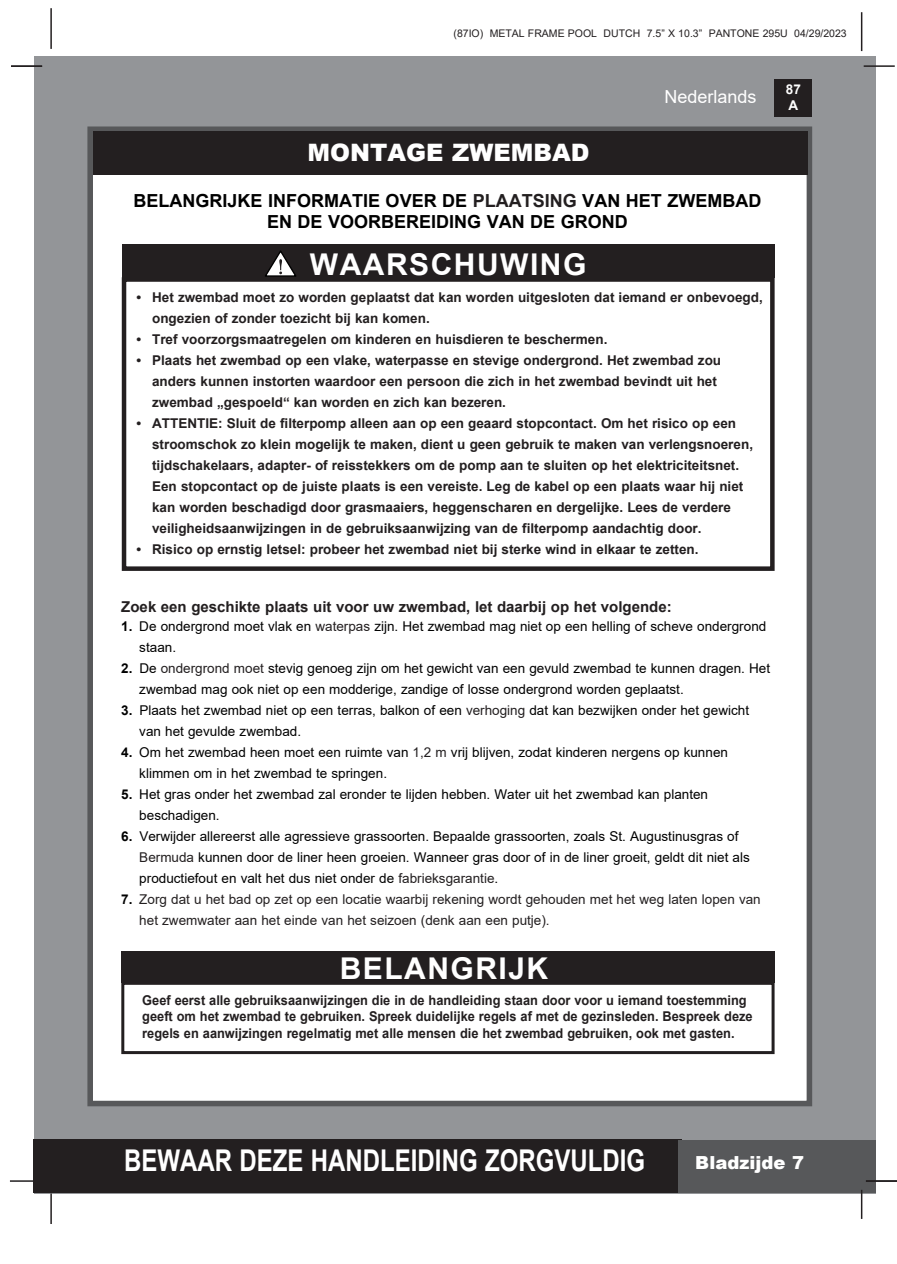
<style>
.page{position:relative;width:897px;height:1264px;background:#fff}
.page>*{position:absolute;margin:0;border:0;box-sizing:border-box;transform-origin:0 0}
.t1{font:700 30px "Arial";color:#fff;scale:.8 1}
.t2{font:700 30px "Arial";letter-spacing:.05em;color:#fff}
.t3{font:900 24px "Arial";color:#fff}
.t4{font:700 18px/21.9px "Arial";color:#000;text-align:center}
.t5{font:18px "Arial";color:#fff}
.t6{font:900 18px "Arial";color:#fff}
.t7{font:700 15px "Arial";color:#231f20}
.t8{font:700 13.5px/21px "Arial";color:#231f20}
.t9{font:13.5px/21px "Arial";color:#000}
.t10{font:700 13.5px "Arial";color:#231f20;scale:.95 1}
.t11{font:13.5px/21px "Arial";color:#231f20}
.t12{font:700 13.5px/16.2px "Arial";color:#fff}
.t13{font:10.5px "Arial";color:#231f20}
.s1{color:#231f20}
.s2{font-weight:700}
.s3{font-weight:700;color:#000}
</style>
<div class="page">
<div style="left:34px;top:56px;width:841px;height:1137px;background:#939598"></div>
<div style="left:774px;top:79px;width:38px;height:38px;background:#231f20"></div>
<hr style="left:863px;top:65px;width:31px;height:2px;background:#231f20">
<hr style="left:50px;top:8px;width:2px;height:41px;background:#231f20">
<hr style="left:860px;top:12px;width:2px;height:39px;background:#231f20">
<div style="left:33px;top:1140px;width:648px;height:53px;background:#231f20"></div>
<div style="left:678px;top:1140px;width:197px;height:53px;background:#57585a"></div>
<hr style="left:860px;top:1189px;width:2px;height:30px;background:#231f20">
<hr style="left:50px;top:1193px;width:2px;height:31px;background:#231f20">
<hr style="left:10px;top:1180px;width:31px;height:1px;background:#231f20">
<div style="left:87px;top:126px;width:725px;height:980px;background:#fff;border:6px solid #57585a"></div>
<div style="left:93px;top:131px;width:714px;height:44px;background:#231f20"></div>
<hr style="left:865px;top:1180px;width:31px;height:1px;background:#231f20">
<hr style="left:11px;top:65px;width:31px;height:2px;background:#231f20">
<div style="left:121px;top:951px;width:653px;height:32px;background:#231f20"></div>
<div style="left:121px;top:982px;width:653px;height:72px;border:3px solid #231f20"></div>
<div style="left:122px;top:244px;width:652px;height:34px;background:#231f20"></div>
<div style="left:122px;top:277px;width:652px;height:294px;border:4px solid #231f20"></div>
<svg style="left:265px;top:250px;width:31px;height:27px"></svg>
<p class="t13" style="left:453px;top:26px;width:395px">(87IO) METAL FRAME POOL DUTCH 7.5” X 10.3” PANTONE 295U 04/29/2023</p>
<p class="t3" style="left:307px;top:135px;width:284px">MONTAGE ZWEMBAD</p>
<h3 class="t5" style="left:664px;top:84px;width:94px">Nederlands</h3>
<p class="t4" style="left:133px;top:190px;width:629px">BELANGRIJKE INFORMATIE OVER DE <span class="s1">PLAATSING</span> VAN HET ZWEMBAD<br>EN DE VOORBEREIDING VAN DE GROND</p>
<p class="t2" style="left:310px;top:244px;width:278px">WAARSCHUWING</p>
<p class="t8" style="left:137px;top:287px;width:627px">• Het zwembad moet zo worden geplaatst dat kan worden uitgesloten dat iemand er onbevoegd,</p>
<p class="t8" style="left:152px;top:308px;width:279px">ongezien of zonder toezicht bij kan komen.</p>
<p class="t8" style="left:137px;top:329px;width:472px">• Tref voorzorgsmaatregelen om kinderen en huisdieren te beschermen.</p>
<p class="t8" style="left:137px;top:350px;width:586px">• Plaats het zwembad op een vlake, waterpasse en stevige ondergrond. Het zwembad zou</p>
<p class="t8" style="left:152px;top:371px;width:566px">anders kunnen instorten waardoor een persoon die zich in het zwembad bevindt uit het</p>
<p class="t8" style="left:152px;top:392px;width:355px">zwembad „gespoeld“ kan worden en zich kan bezeren.</p>
<p class="t8" style="left:137px;top:413px;width:601px">• ATTENTIE: Sluit de filterpomp alleen aan op een geaard stopcontact. Om het risico op een</p>
<p class="t8" style="left:152px;top:434px;width:602px">stroomschok zo klein mogelijk te maken, dient u geen gebruik te maken van verlengsnoeren, tijdschakelaars, adapter- of reisstekkers om de pomp aan te sluiten op het elektriciteitsnet.</p>
<p class="t8" style="left:152px;top:476px;width:592px">Een stopcontact op de juiste plaats is een vereiste. Leg de kabel op een plaats waar hij niet</p>
<p class="t8" style="left:152px;top:497px;width:580px">kan worden beschadigd door grasmaaiers, heggenscharen en dergelijke. Lees de verdere</p>
<p class="t8" style="left:152px;top:518px;width:551px">veiligheidsaanwijzingen in de gebruiksaanwijzing van de filterpomp aandachtig door.</p>
<p class="t8" style="left:137px;top:539px;width:563px">• Risico op ernstig letsel: probeer het zwembad niet bij sterke wind in elkaar te zetten.</p>
<p class="t12" style="left:785px;top:81px;width:17px">87<br>A</p>
<p class="t7" style="left:121px;top:596px;width:552px">Zoek een geschikte plaats uit voor uw zwembad, let daarbij op het volgende:</p>
<p class="t9" style="left:121px;top:616px;width:646px"><span class="s2">1.</span> De ondergrond moet vlak en <span class="s1">waterpas</span> zijn. Het zwembad mag niet op een helling of scheve ondergrond</p>
<p class="t9" style="left:139px;top:637px;width:38px">staan.</p>
<p class="t9" style="left:121px;top:658px;width:650px"><span class="s2">2.</span> De <span class="s1">ondergrond moet</span> stevig genoeg zijn om het gewicht van een gevuld zwembad te kunnen dragen. Het</p>
<p class="t9" style="left:139px;top:679px;width:546px">zwembad mag ook niet op een modderige, zandige of losse ondergrond worden geplaatst.</p>
<p class="t9" style="left:139px;top:700px;width:611px;text-indent:-18px"><span class="s2">3.</span> Plaats het zwembad niet op een terras, balkon of een <span class="s1">verhoging</span> dat kan bezwijken onder het gewicht van het gevulde zwembad.</p>
<p class="t9" style="left:121px;top:742px;width:608px"><span class="s2">4.</span> Om het zwembad heen moet een ruimte van <span class="s1">1,2 m</span> vrij blijven, zodat kinderen nergens op kunnen</p>
<p class="t9" style="left:139px;top:763px;width:249px">klimmen om in het zwembad te springen.</p>
<p class="t9" style="left:121px;top:784px;width:588px"><span class="s2">5.</span> Het gras onder het zwembad zal eronder te lijden hebben. Water uit het zwembad kan planten</p>
<p class="t9" style="left:139px;top:805px;width:82px">beschadigen.</p>
<p class="t9" style="left:121px;top:826px;width:618px"><span class="s2">6.</span> Verwijder allereerst alle agressieve grassoorten. Bepaalde grassoorten, zoals St. Augustinusgras of</p>
<p class="t9" style="left:139px;top:847px;width:612px"><span class="s1">Bermuda</span> kunnen door de liner heen groeien. Wanneer gras door of in de liner groeit, geldt dit niet als</p>
<p class="t9" style="left:139px;top:868px;width:360px">productiefout en valt het dus niet onder de <span class="s1">fabrieksgarantie</span>.</p>
<p class="t11" style="left:139px;top:889px;width:623px;text-indent:-18px"><span class="s3">7.</span> Zorg dat u het bad op zet op een locatie waarbij rekening wordt gehouden met het weg laten lopen van het zwemwater aan het einde van het seizoen (denk aan een putje).</p>
<p class="t2" style="left:339px;top:947px;width:210px">BELANGRIJK</p>
<p class="t10" style="left:142px;top:991px;width:637px">Geef eerst alle gebruiksaanwijzingen die in de handleiding staan door voor u iemand toestemming</p>
<p class="t10" style="left:142px;top:1007px;width:644px">geeft om het zwembad te gebruiken. Spreek duidelijke regels af met de gezinsleden. Bespreek deze</p>
<p class="t10" style="left:142px;top:1023px;width:625px">regels en aanwijzingen regelmatig met alle mensen die het zwembad gebruiken, ook met gasten.</p>
<h1 class="t1" style="left:124px;top:1139px;width:652px">BEWAAR DEZE HANDLEIDING ZORGVULDIG</h1>
<h3 class="t6" style="left:695px;top:1149px;width:110px">Bladzijde 7</h3>
</div>
